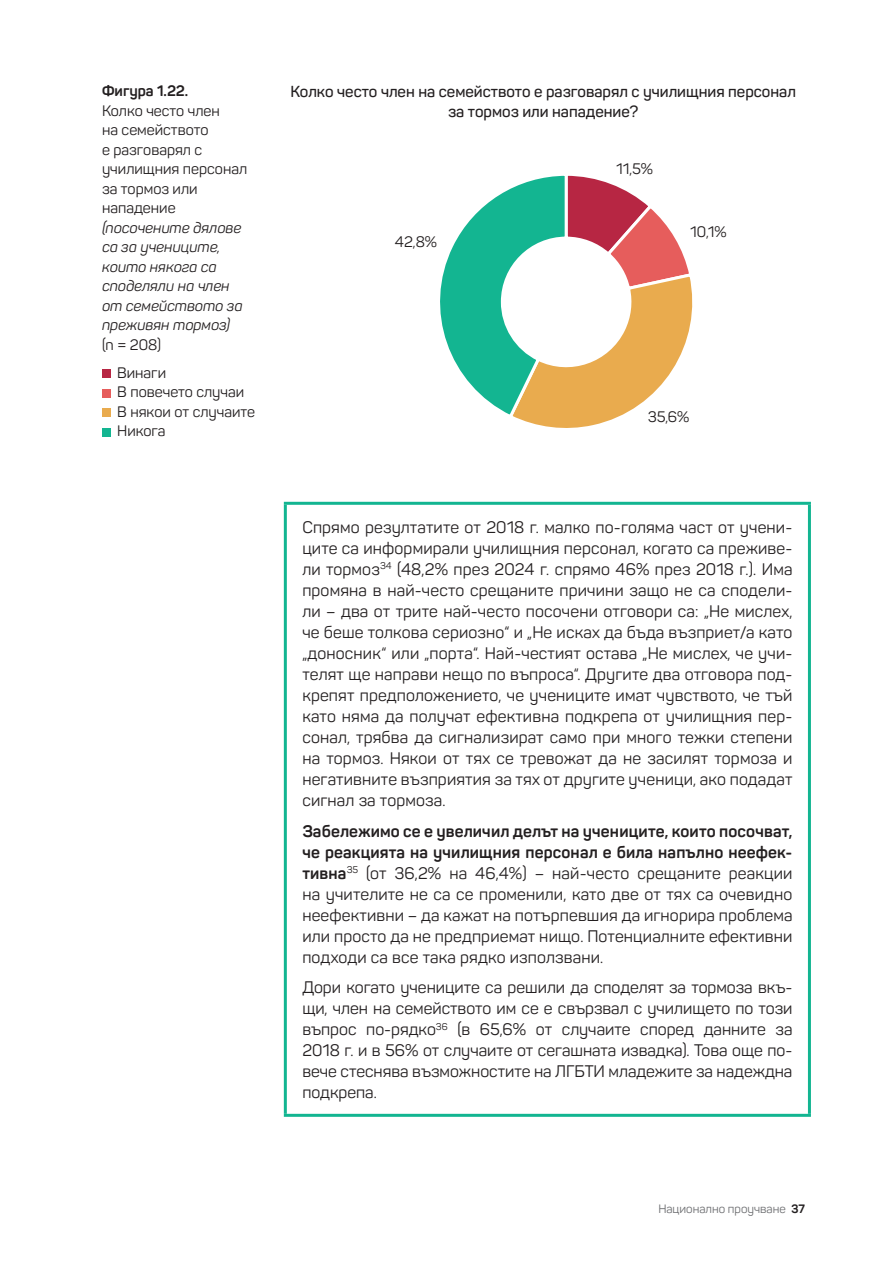
<style>
.page{position:relative;width:893px;height:1263px;background:#fff}
.page>*{position:absolute;margin:0;border:0;box-sizing:border-box;transform-origin:0 0}
.t1{font:16.5px/21px "Panton";letter-spacing:.01em;color:#231f20;text-align:justify}
.t2{font:600 15.75px/20.2px "Panton";color:#231f20;text-align:center}
.t3{font:15px/19.5px "Panton";color:#231f20}
.t4{font:italic 15px/19.5px "Panton";color:#231f20}
.t5{font:700 15px "Panton";color:#231f20}
.t6{font:12px "Panton";color:#6c6d70}
.s1{font-weight:700}
.s2{font-weight:700;color:#231f20}
</style>
<div class="page">
<hr style="left:284px;top:502px;width:527px;height:3px;background:#13b591">
<hr style="left:284px;top:505px;width:3px;height:609px;background:#13b591">
<hr style="left:808px;top:505px;width:3px;height:609px;background:#13b591">
<hr style="left:284px;top:1114px;width:527px;height:3px;background:#13b591">
<div style="left:102px;top:370px;width:8px;height:8px;background:#b72643"></div>
<div style="left:102px;top:389px;width:8px;height:8px;background:#e65d5c"></div>
<div style="left:102px;top:409px;width:8px;height:8px;background:#e9ab4e"></div>
<div style="left:102px;top:428px;width:8px;height:8px;background:#13b591"></div>
<svg style="left:440px;top:175px;width:253px;height:253px"></svg>
<p class="t5" style="left:102px;top:82px;width:88px">Фигура 1.22.</p>
<p class="t3" style="left:102px;top:101px;width:147px">Колко често член<br>на семейството<br>е разговарял с училищния персонал за тормоз или нападение</p>
<p class="t4" style="left:102px;top:218px;width:142px">(посочените дялове са за учениците, които някога са споделяли на член от семейството за преживян тормоз)</p>
<p class="t3" style="left:117px;top:331px;width:50px;line-height:28px;text-indent:-15px">(n = 208)<br>Винаги</p>
<p class="t3" style="left:117px;top:382px;width:139px">В повечето случаи<br>В някои от случаите<br>Никога</p>
<p class="t2" style="left:291px;top:81px;width:507px">Колко често член на семейството е разговарял с училищния персонал за тормоз или нападение?</p>
<p class="t3" style="left:395px;top:232px;width:44px">42,8%</p>
<p class="t3" style="left:616px;top:159px;width:38px">11,5%</p>
<p class="t3" style="left:690px;top:222px;width:38px">10,1%</p>
<p class="t3" style="left:648px;top:407px;width:43px">35,6%</p>
<p class="t1" style="left:302px;top:516px;width:492px">Спрямо резултатите от 2018 г. малко по-голяма част от учени&shy;ците са информирали училищния персонал, когато са преживе&shy;ли тормоз<sup>34</sup> (48,2% през 2024 г. спрямо 46% през 2018 г.). Има промяна в най-често срещаните причини защо не са сподели&shy;ли – два от трите най-често посочени отговори са: „Не мислех, че беше толкова сериозно“ и „Не исках да бъда възприет/а като „доносник“ или „порта“. Най-честият остава „Не мислех, че учи&shy;телят ще направи нещо по въпроса“. Другите два отговора под&shy;крепят предположението, че учениците имат чувството, че тъй като няма да получат ефективна подкрепа от училищния пер&shy;сонал, трябва да сигнализират само при много тежки степени на тормоз. Някои от тях се тревожат да не засилят тормоза и негативните възприятия за тях от другите ученици, ако подадат сигнал за тормоза.</p>
<p class="t1" style="left:302px;top:820px;width:492px"><span class="s1">Забележимо се е увеличил делът на учениците, които посочват, че реакцията на училищния персонал е била напълно неефек&shy;тивна</span><sup>35</sup> (от 36,2% на 46,4%) – най-често срещаните реакции на учителите не са се променили, като две от тях са очевидно неефективни – да кажат на потърпевшия да игнорира проблема или просто да не предприемат нищо. Потенциалните ефективни подходи са все така рядко използвани.</p>
<p class="t1" style="left:302px;top:977px;width:492px">Дори когато учениците са решили да споделят за тормоза вкъ&shy;щи, член на семейството им се е свързвал с училището по този въпрос по-рядко<sup>36</sup> (в 65,6% от случаите според данните за 2018 г. и в 56% от случаите от сегашната извадка). Това още по&shy;вече стеснява възможностите на ЛГБТИ младежите за надеждна подкрепа.</p>
<p class="t6" style="left:658px;top:1201px;width:148px">Национално проучване <span class="s2">37</span></p>
</div>
